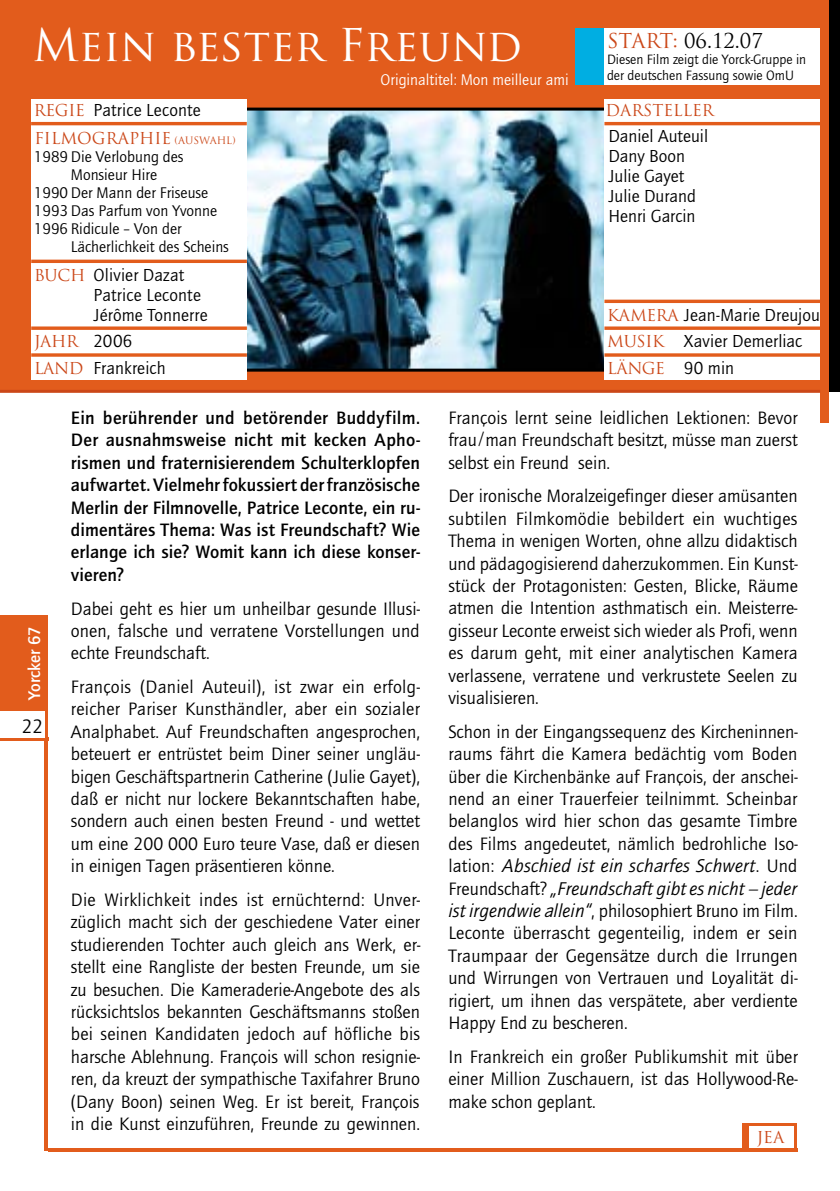
<style>
.page{position:relative;width:840px;height:1191px;background:#fff}
.page>*{position:absolute;margin:0;border:0;box-sizing:border-box;transform-origin:0 0}
.t1{font:44px "Trajan Pro";color:#fff}
.t2{font:20px "Trajan Pro";color:#000}
.t3{font:20px "Quay Itc T Book Y";color:#000}
.t4{font:18.6px/22.4px "Quay Itc T Book Y";color:#000;text-align:justify}
.t5{font:18.6px/22.4px "Quay Itc T Bold Y";letter-spacing:.005em;color:#000;text-align:justify}
.t6{font:18.6px/22.4px "Quay Book It Y";letter-spacing:.01em;color:#000}
.t7{font:18px/20px "Quay Itc T Book Y";letter-spacing:.005em;color:#000}
.t8{font:17.4px "Quay Itc T Bold Y";color:#fff}
.t9{font:16px "Quay Itc T Book Y";color:#000}
.t10{font:16px/26.8px "Trajan Pro";color:#cb4718}
.t11{font:16px "Quay Itc T Book Y";color:#fff}
.t12{font:14px/16px "Quay Itc T Book Y";color:#000}
.s1{font-family:"Trajan Pro";font-size:16px;color:#cb4718}
.s2{font-size:10px}
.s3{color:#cb4718}
.s4{font-family:"Quay Itc T Book Y";font-size:18px;color:#000}
.s5{font-family:"Quay Itc T Book Y"}
.s6{font-family:"Quay Book It Y"}
</style>
<div class="page">
<div style="left:819px;top:0;width:20px;height:391px;background:#000"></div>
<div style="left:742px;top:1122px;width:55px;height:29px;background:#e25c1c"></div>
<hr style="left:45px;top:615px;width:3px;height:536px;background:#e25c1c">
<div style="left:0;top:615px;width:45px;height:122px;background:#e25c1c"></div>
<svg style="left:48px;top:1147px;width:746px;height:4px;fill:#e25c1c"></svg>
<hr style="left:0;top:737px;width:48px;height:3px;background:#e25c1c">
<div style="left:0;top:0;width:828px;height:391px;background:#e25c1c"></div>
<div style="left:819px;top:391px;width:9px;height:32px;background:#e25c1c"></div>
<hr style="left:0;top:390px;width:819px;height:3px;background:#cb4718">
<img style="left:247px;top:112px;width:357px;height:256px">
<div style="left:217px;top:108px;width:412px;height:264px;border:3px solid #000"></div>
<div style="left:575px;top:28px;width:29px;height:57px;background:#00aee2"></div>
<div style="left:604px;top:28px;width:215px;height:57px;background:#fff"></div>
<div style="left:31px;top:99px;width:216px;height:281px;background:#fff"></div>
<div style="left:0;top:711px;width:45px;height:26px;background:#fff"></div>
<div style="left:604px;top:99px;width:215px;height:281px;background:#fff"></div>
<div style="left:749px;top:1126px;width:44px;height:21px;background:#fff"></div>
<hr style="left:31px;top:122px;width:216px;height:3px;background:#e25c1c">
<hr style="left:31px;top:260px;width:216px;height:3px;background:#e25c1c">
<svg style="left:31px;top:326px;width:216px;height:4px"></svg>
<svg style="left:31px;top:353px;width:216px;height:4px"></svg>
<hr style="left:604px;top:122px;width:215px;height:3px;background:#e25c1c">
<hr style="left:604px;top:300px;width:215px;height:3px;background:#e25c1c">
<svg style="left:604px;top:326px;width:215px;height:4px"></svg>
<svg style="left:604px;top:353px;width:215px;height:4px"></svg>
<h1 class="t1" style="left:33px;top:17px;width:491px">MEIN BESTER FREUND</h1>
<p class="t7" style="left:34px;top:100px;width:168px"><span class="s1">REGIE</span> Patrice Leconte</p>
<p class="t10" style="left:34px;top:125px;width:203px">FILMOGRAPHIE <span class="s2">(AUSWAHL)</span></p>
<p class="t9" style="left:34px;top:147px;width:151px">1989 Die Verlobung des</p>
<p class="t9" style="left:71px;top:165px;width:88px">Monsieur Hire</p>
<p class="t9" style="left:34px;top:183px;width:176px">1990 Der Mann der Friseuse</p>
<p class="t9" style="left:34px;top:201px;width:185px">1993 Das Parfum von Yvonne</p>
<p class="t9" style="left:34px;top:219px;width:149px">1996 Ridicule – Von der</p>
<p class="t9" style="left:71px;top:237px;width:159px">Lächerlichkeit des Scheins</p>
<p class="t11" style="left:380px;top:71px;width:190px">Originaltitel: Mon meilleur ami</p>
<p class="t2" style="left:606px;top:28px;width:157px"><span class="s3">START:</span> 06.12.07</p>
<p class="t12" style="left:606px;top:51px;width:200px">Diesen Film zeigt die Yorck-Gruppe in der deutschen Fassung sowie OmU</p>
<p class="t10" style="left:605px;top:97px;width:99px">DARSTE LLER</p>
<p class="t7" style="left:608px;top:126px;width:101px">Daniel Auteuil<br>Dany Boon<br>Julie Gayet<br>Julie Durand<br>Henri Garcin</p>
<p class="t7" style="left:94px;top:264px;width:116px;text-indent:-60px"><span class="s1">BUCH</span> Olivier Dazat<br>Patrice Leconte<br>Jérôme Tonnerre</p>
<p class="t10" style="left:34px;top:328px;width:100px">JAHR <span class="s4">2006<br></span>LAND</p>
<p class="t7" style="left:94px;top:358px;width:74px">Frankreich</p>
<p class="t5" style="left:71px;top:406px;width:350px">Ein berührender und betörender Buddyfilm.<br>Der ausnahmsweise nicht mit kecken Apho&shy;rismen und fraternisierendem Schulterklopfen aufwartet. Vielmehr fokussiert der französische Merlin der Filmnovelle, Patrice Leconte, ein ru&shy;dimentäres Thema: Was ist Freundschaft? Wie erlange ich sie? Womit kann ich diese konser&shy;vieren?</p>
<p class="t4" style="left:71px;top:597px;width:350px">Dabei geht es hier um unheilbar gesunde Illusi&shy;onen, falsche und verratene Vorstellungen und echte Freundschaft.</p>
<p class="t4" style="left:71px;top:675px;width:350px">François (Daniel Auteuil), ist zwar ein erfolg&shy;reicher Pariser Kunsthändler, aber ein sozialer Analphabet. Auf Freundschaften angesprochen, beteuert er entrüstet beim Diner seiner ungläu&shy;bigen Geschäftspartnerin Catherine (Julie Gayet), daß er nicht nur lockere Bekanntschaften habe, sondern auch einen besten Freund - und wettet um eine 200 000 Euro teure Vase, daß er diesen in einigen Tagen präsentieren könne.</p>
<p class="t4" style="left:71px;top:888px;width:350px">Die Wirklichkeit indes ist ernüchternd: Unver&shy;züglich macht sich der geschiedene Vater einer studierenden Tochter auch gleich ans Werk, er&shy;stellt eine Rangliste der besten Freunde, um sie zu besuchen. Die Kameraderie-Angebote des als rücksichtslos bekannten Geschäftsmanns stoßen bei seinen Kandidaten jedoch auf höfliche bis harsche Ablehnung. François will schon resignie&shy;ren, da kreuzt der sympathische Taxifahrer Bruno (Dany Boon) seinen Weg. Er ist bereit, François in die Kunst einzuführen, Freunde zu gewinnen.</p>
<p class="t8" style="left:24px;top:700px;width:76px;rotate:-90deg">Yorcker 67</p>
<p class="t3" style="left:22px;top:715px;width:23px">22</p>
<p class="t7" style="left:607px;top:301px;width:214px;line-height:26.8px"><span class="s1">KAMERA</span> Jean-Marie Dreujou<br><span class="s1">MUSIK</span> Xavier Demerliac</p>
<p class="t10" style="left:607px;top:355px;width:128px">LÄNGE <span class="s4">90 min</span></p>
<p class="t4" style="left:448px;top:406px;width:351px">François lernt seine leidlichen Lektionen: Bevor frau/man Freundschaft besitzt, müsse man zuerst selbst ein Freund sein.</p>
<p class="t4" style="left:448px;top:485px;width:351px">Der ironische Moralzeigefinger dieser amüsanten subtilen Filmkomödie bebildert ein wuchtiges Thema in wenigen Worten, ohne allzu didaktisch und pädagogisierend daherzukommen. Ein Kunst&shy;stück der Protagonisten: Gesten, Blicke, Räume atmen die Intention asthmatisch ein. Meisterre&shy;gisseur Leconte erweist sich wieder als Profi, wenn es darum geht, mit einer analytischen Kamera verlassene, verratene und verkrustete Seelen zu visualisieren.</p>
<p class="t4" style="left:448px;top:720px;width:351px">Schon in der Eingangssequenz des Kircheninnen&shy;raums fährt die Kamera bedächtig vom Boden über die Kirchenbänke auf François, der anschei&shy;nend an einer Trauerfeier teilnimmt. Scheinbar belanglos wird hier schon das gesamte Timbre des Films angedeutet, nämlich bedrohliche Iso-</p>
<p class="t6" style="left:448px;top:854px;width:350px"><span class="s5">lation:</span> Abschied ist ein scharfes Schwert<span class="s5">. Und<br>Freundschaft?</span> „Freundschaft gibt es nicht – jeder</p>
<p class="t4" style="left:448px;top:899px;width:350px"><span class="s6">ist irgendwie allein“</span>, philosophiert Bruno im Film.<br>Leconte überrascht gegenteilig, indem er sein Traumpaar der Gegensätze durch die Irrungen und Wirrungen von Vertrauen und Loyalität di&shy;rigiert, um ihnen das verspätete, aber verdiente Happy End zu bescheren.</p>
<p class="t4" style="left:448px;top:1045px;width:351px">In Frankreich ein großer Publikumshit mit über einer Million Zuschauern, ist das Hollywood-Re&shy;make schon geplant.</p>
<p class="t10" style="left:756px;top:1124px;width:29px">JEA</p>
</div>
